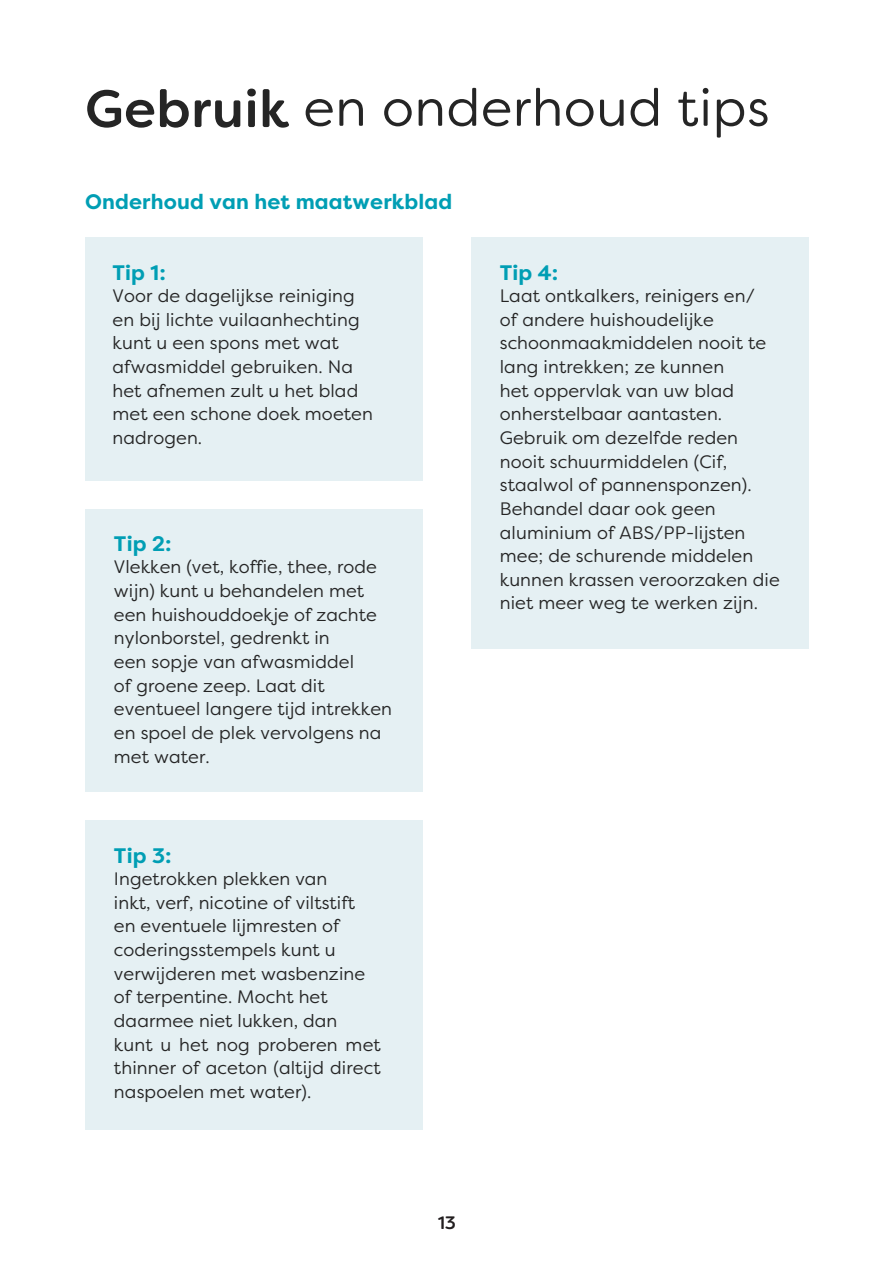
<style>
.page{position:relative;width:894px;height:1264px;background:#fff}
.page>*{position:absolute;margin:0;border:0;box-sizing:border-box;transform-origin:0 0}
.t1{font:52.5px "Filson Soft";letter-spacing:.01em;color:#252525}
.t2{font:700 21px "Filson Pro";letter-spacing:.005em;color:#009eb4}
.t3{font:18px/23.7px "Filson Pro";letter-spacing:.005em;color:#252525}
.t4{font:500 18px "Filson Soft";color:#231f20}
.s1{font-weight:500}
</style>
<div class="page">
<div style="left:85px;top:237px;width:337px;height:243px;background:#e5f0f3"></div>
<div style="left:85px;top:509px;width:337px;height:282px;background:#e5f0f3"></div>
<div style="left:85px;top:820px;width:337px;height:309px;background:#e5f0f3"></div>
<div style="left:471px;top:237px;width:337px;height:412px;background:#e5f0f3"></div>
<h2 class="t1" style="left:85px;top:88px;width:685px"><span class="s1">Gebruik</span> en onderhoud tips</h2>
<p class="t2" style="left:85px;top:189px;width:369px">Onderhoud van het maatwerkblad</p>
<h3 class="t2" style="left:112px;top:260px;width:55px">Tip 1:</h3>
<p class="t3" style="left:112px;top:284px;width:262px">Voor de dagelijkse reiniging en bij lichte vuilaanhechting kunt u een spons met wat afwasmiddel gebruiken. Na het afnemen zult u het blad met een schone doek moeten nadrogen.</p>
<p class="t2" style="left:114px;top:531px;width:59px">Tip 2:</p>
<p class="t3" style="left:114px;top:555px;width:264px">Vlekken (vet, koffie, thee, rode wijn) kunt u behandelen met een huishouddoekje of zachte nylonborstel, gedrenkt in</p>
<h3 class="t3" style="left:114px;top:650px;width:241px">een sopje van afwasmiddel</h3>
<p class="t3" style="left:114px;top:674px;width:279px">of groene zeep. Laat dit eventueel langere tijd intrekken en spoel de plek vervolgens na met water.</p>
<h3 class="t2" style="left:114px;top:842px;width:59px">Tip 3:</h3>
<h3 class="t3" style="left:114px;top:867px;width:215px">Ingetrokken plekken van</h3>
<p class="t3" style="left:114px;top:891px;width:252px">inkt, verf, nicotine of viltstift en eventuele lijmresten of coderingsstempels kunt u verwijderen met wasbenzine of terpentine. Mocht het daarmee niet lukken, dan</p>
<p class="t3" style="left:114px;top:1032px;width:268px;text-align:justify">kunt u het nog proberen met thinner of aceton (altijd direct naspoelen met water).</p>
<p class="t2" style="left:499px;top:260px;width:60px">Tip 4:</p>
<p class="t3" style="left:499px;top:284px;width:256px">Laat ontkalkers, reinigers en/</p>
<p class="t3" style="left:499px;top:308px;width:268px">of andere huishoudelijke schoonmaakmiddelen nooit te lang intrekken; ze kunnen</p>
<p class="t3" style="left:499px;top:379px;width:240px">het oppervlak van uw blad onherstelbaar aantasten.<br>Gebruik om dezelfde reden</p>
<p class="t3" style="left:499px;top:450px;width:281px">nooit schuurmiddelen (Cif, staalwol of pannensponzen).<br>Behandel daar ook geen aluminium of ABS/PP-lijsten mee; de schurende middelen kunnen krassen veroorzaken die niet meer weg te werken zijn.</p>
<h1 class="t4" style="left:437px;top:1216px;width:20px">13</h1>
</div>
